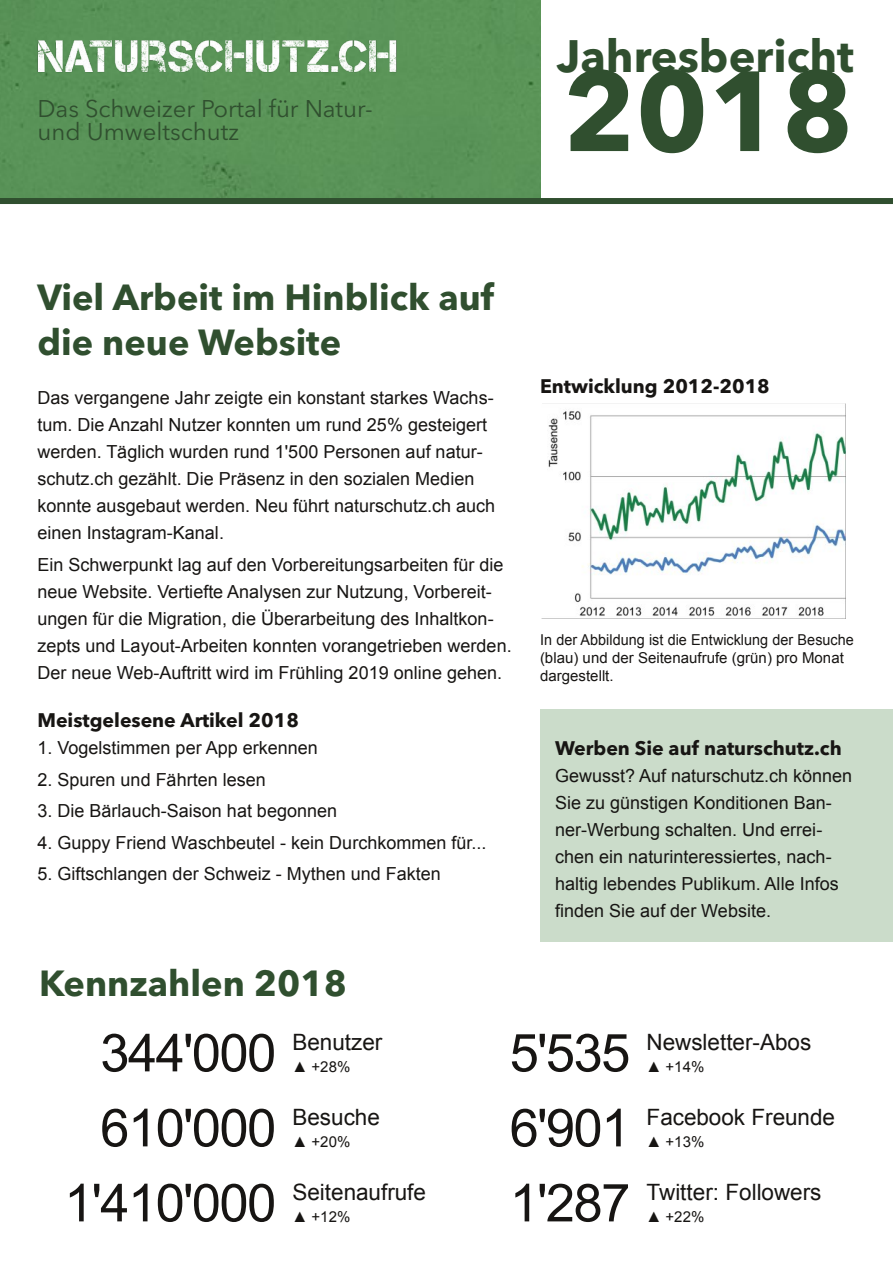
<style>
.page{position:relative;width:893px;height:1263px;background:#fff}
.page>*{position:absolute;margin:0;border:0;box-sizing:border-box;transform-origin:0 0}
.t1{font:700 112.5px "Avenir Next LT Pro";color:#304f2f}
.t2{font:52.5px/75px "Arial";letter-spacing:-.03em;color:#171513;text-align:justify}
.t3{font:700 45px "Avenir Next LT Pro";color:#304f2f}
.t4{font:700 36px/45px "Avenir Next LT Pro";color:#304f2f}
.t5{font:24px/22.5px "Avenir Next LT Pro";color:#304f2f}
.t6{font:22.5px "Arial";color:#171513}
.t7{font:700 19.5px "Avenir Next LT Pro";letter-spacing:-.005em;color:#171513}
.t8{font:18px/27px "Arial";color:#171513}
.t9{font:15px/18px "Arial";letter-spacing:.005em;color:#171513;scale:.96 1}
.t10{font:15px "Arial";letter-spacing:.005em;color:#171513}
</style>
<div class="page">
<div style="left:0;top:0;width:540px;height:198px;background:#5a9458"></div>
<img style="left:38px;top:38px;width:360px;height:37px">
<div style="left:0;top:198px;width:893px;height:6px;background:#304f2f"></div>
<img style="left:542px;top:404px;width:304px;height:215px">
<div style="left:540px;top:710px;width:353px;height:232px;background:#cbdcca"></div>
<h3 class="t5" style="left:38px;top:100px;width:337px">Das Schweizer Portal für Natur&shy;und Umweltschutz</h3>
<h3 class="t3" style="left:557px;top:38px;width:298px">Jahresbericht</h3>
<h1 class="t1" style="left:563px;top:66px;width:292px">2018</h1>
<h3 class="t4" style="left:38px;top:278px;width:458px">Viel Arbeit im Hinblick auf die neue Website</h3>
<p class="t8" style="left:38px;top:385px;width:459px">Das vergangene Jahr zeigte ein konstant starkes Wachs&shy;tum. Die Anzahl Nutzer konnten um rund 25% gesteigert werden. Täglich wurden rund 1'500 Personen auf natur&shy;schutz.ch gezählt. Die Präsenz in den sozialen Medien konnte ausgebaut werden. Neu führt naturschutz.ch auch einen Instagram-Kanal.</p>
<p class="t8" style="left:38px;top:551px;width:476px">Ein Schwerpunkt lag auf den Vorbereitungsarbeiten für die neue Website. Vertiefte Analysen zur Nutzung, Vorbereit&shy;ungen für die Migration, die Überarbeitung des Inhaltkon&shy;zepts und Layout-Arbeiten konnten vorangetrieben werden.<br>Der neue Web-Auftritt wird im Frühling 2019 online gehen.</p>
<p class="t7" style="left:38px;top:713px;width:263px">Meistgelesene Artikel 2018</p>
<p class="t8" style="left:38px;top:735px;width:282px">1. Vogelstimmen per App erkennen</p>
<p class="t8" style="left:38px;top:766px;width:230px">2. Spuren und Fährten lesen</p>
<p class="t8" style="left:38px;top:798px;width:301px">3. Die Bärlauch-Saison hat begonnen</p>
<p class="t8" style="left:38px;top:829px;width:450px">4. Guppy Friend Waschbeutel - kein Durchkommen für...</p>
<p class="t8" style="left:38px;top:861px;width:405px">5. Giftschlangen der Schweiz - Mythen und Fakten</p>
<h3 class="t4" style="left:39px;top:965px;width:309px">Kennzahlen 2018</h3>
<p class="t7" style="left:540px;top:378px;width:231px">Entwicklung 2012-2018</p>
<p class="t9" style="left:540px;top:631px;width:328px">In der Abbildung ist die Entwicklung der Besuche (blau) und der Seitenaufrufe (grün) pro Monat dargestellt.</p>
<p class="t7" style="left:555px;top:740px;width:288px">Werben Sie auf naturschutz.ch</p>
<p class="t8" style="left:555px;top:762px;width:299px">Gewusst? Auf naturschutz.ch können Sie zu günstigen Konditionen Ban&shy;ner-Werbung schalten. Und errei&shy;chen ein naturinteressiertes, nach&shy;haltig lebendes Publikum. Alle Infos finden Sie auf der Website.</p>
<h2 class="t2" style="left:64px;top:1016px;width:214px;text-align:right">344'000<br>610'000<br>1'410'000</h2>
<p class="t6" style="left:292px;top:1029px;width:91px">Benutzer</p>
<p class="t10" style="left:292px;top:1059px;width:59px">▲ +28%</p>
<p class="t6" style="left:292px;top:1104px;width:89px">Besuche</p>
<p class="t10" style="left:292px;top:1134px;width:59px">▲ +20%</p>
<p class="t6" style="left:292px;top:1179px;width:135px">Seitenaufrufe</p>
<p class="t10" style="left:292px;top:1209px;width:59px">▲ +12%</p>
<h2 class="t2" style="left:510px;top:1016px;width:122px">5'535<br>6'901<br>1'287</h2>
<p class="t6" style="left:646px;top:1029px;width:166px">Newsletter-Abos</p>
<p class="t10" style="left:646px;top:1059px;width:59px">▲ +14%</p>
<p class="t6" style="left:646px;top:1104px;width:190px">Facebook Freunde</p>
<p class="t10" style="left:646px;top:1134px;width:59px">▲ +13%</p>
<p class="t6" style="left:646px;top:1179px;width:176px">Twitter: Followers</p>
<p class="t10" style="left:646px;top:1209px;width:59px">▲ +22%</p>
</div>
